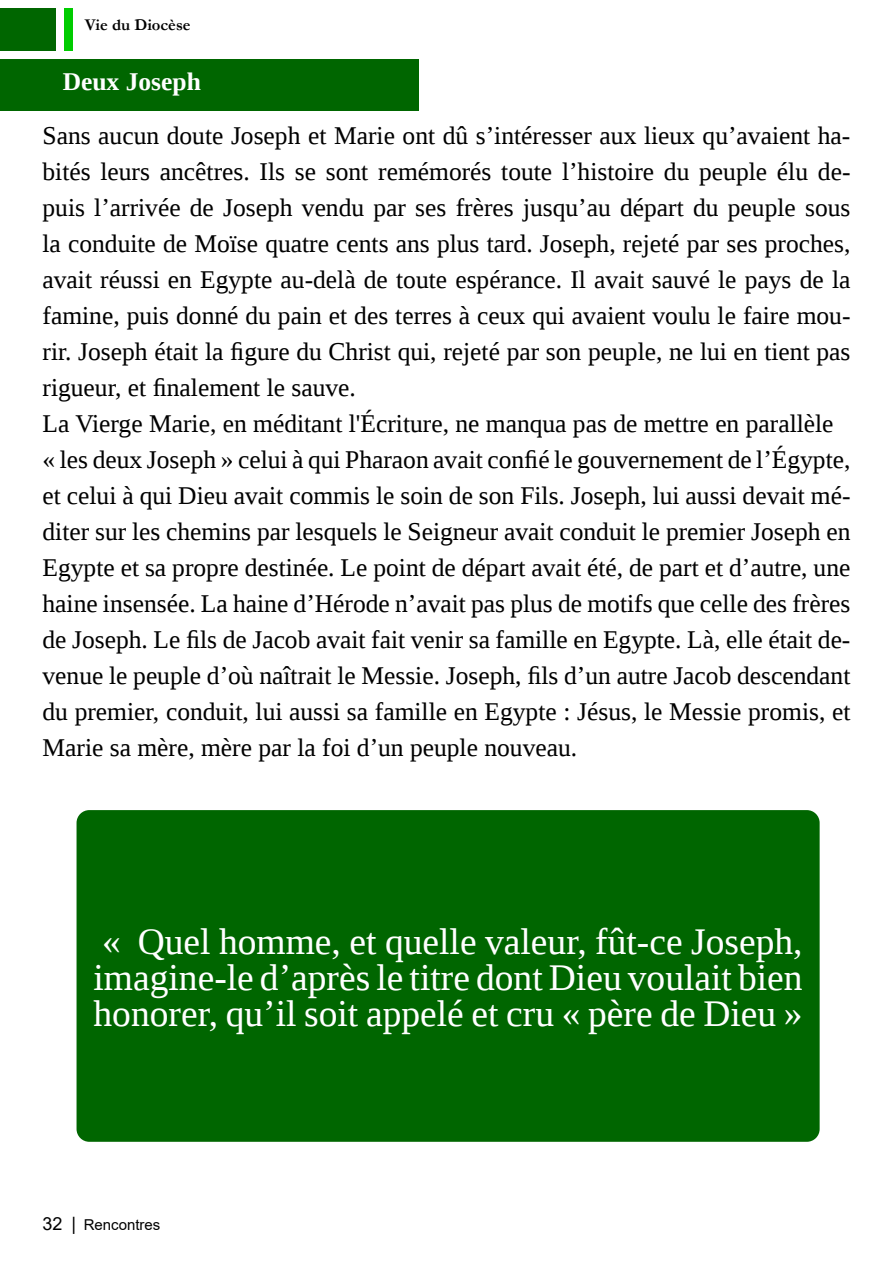
<style>
.page{position:relative;width:893px;height:1263px;background:#fff}
.page>*{position:absolute;margin:0;border:0;box-sizing:border-box;transform-origin:0 0}
.t1{font:37.5px/36px "Liberation Serif";color:#fff;text-align:justify}
.t2{font:25.5px/36px "Liberation Serif";color:#000}
.t3{font:700 25.5px "Liberation Serif";color:#fff}
.t4{font:700 16.5px "Garamond";color:#000}
.t5{font:15px "Arial";color:#000}
.s1{font-size:18px}
</style>
<div class="page">
<div style="left:0;top:9px;width:55px;height:42px;background:#060"></div>
<div style="left:64px;top:9px;width:8px;height:42px;background:#0c0"></div>
<div style="left:0;top:60px;width:419px;height:51px;background:#060"></div>
<div style="left:77px;top:810px;width:743px;height:332px;background:#060;border-radius:13px"></div>
<p class="t4" style="left:85px;top:14px;width:107px">Vie du Diocèse</p>
<p class="t3" style="left:63px;top:64px;width:140px">Deux Joseph</p>
<p class="t2" style="left:43px;top:117px;width:809px">Sans aucun doute Joseph et Marie ont dû s’intéresser aux lieux qu’avaient ha&shy;bités leurs ancêtres. Ils se sont remémorés toute l’histoire du peuple élu de&shy;puis l’arrivée de Joseph vendu par ses frères jusqu’au départ du peuple sous la conduite de Moïse quatre cents ans plus tard. Joseph, rejeté par ses proches, avait réussi en Egypte au-delà de toute espérance. Il avait sauvé le pays de la famine, puis donné du pain et des terres à ceux qui avaient voulu le faire mou&shy;rir. Joseph était la figure du Christ qui, rejeté par son peuple, ne lui en tient pas rigueur, et finalement le sauve.<br>La Vierge Marie, en méditant l'Écriture, ne manqua pas de mettre en parallèle « les deux Joseph » celui à qui Pharaon avait confié le gouvernement de l’Égypte, et celui à qui Dieu avait commis le soin de son Fils. Joseph, lui aussi devait mé&shy;diter sur les chemins par lesquels le Seigneur avait conduit le premier Joseph en Egypte et sa propre destinée. Le point de départ avait été, de part et d’autre, une haine insensée. La haine d’Hérode n’avait pas plus de motifs que celle des frères de Joseph. Le fils de Jacob avait fait venir sa famille en Egypte. Là, elle était de&shy;venue le peuple d’où naîtrait le Messie. Joseph, fils d’un autre Jacob descendant du premier, conduit, lui aussi sa famille en Egypte : Jésus, le Messie promis, et Marie sa mère, mère par la foi d’un peuple nouveau.</p>
<h1 class="t1" style="left:94px;top:923px;width:711px">« Quel homme, et quelle valeur, fût-ce Joseph, imagine-le d’après le titre dont Dieu voulait bien honorer, qu’il soit appelé et cru « père de Dieu »</h1>
<p class="t5" style="left:43px;top:1214px;width:119px"><span class="s1">32 |</span> Rencontres</p>
</div>
